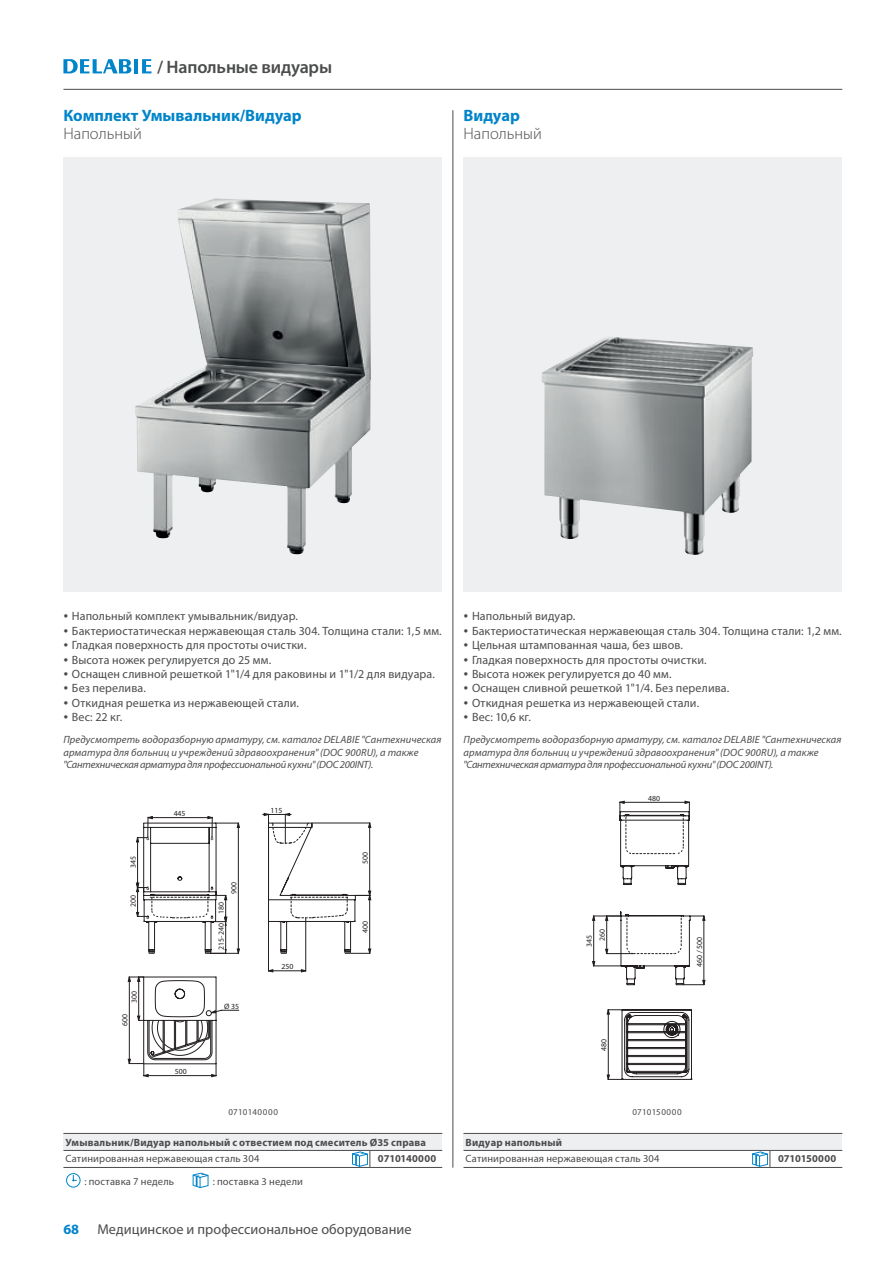
<style>
.page{position:relative;width:893px;height:1263px;background:#fff}
.page>*{position:absolute;margin:0;border:0;box-sizing:border-box;transform-origin:0 0}
.t1{font:600 18px "Myriad Pro";letter-spacing:-.01em;color:#4b4c4d}
.t2{font:700 16.5px "Myriad Pro";color:#0084ca}
.t3{font:300 16.5px "Myriad Pro";color:#4b4c4d}
.t4{font:14.25px "Myriad Pro";letter-spacing:.005em;color:#4b4c4d}
.t5{font:700 14.25px "Myriad Pro";color:#0084ca}
.t6{font:12px "Myriad Pro";letter-spacing:.01em;color:#4b4c4d}
.t7{font:italic 10.5px/12.6px "Myriad Pro";letter-spacing:.005em;color:#4b4c4d}
.t8{font:10.5px "Myriad Pro";letter-spacing:.015em;color:#4b4c4d}
.t9{font:700 10.5px "Myriad Pro";letter-spacing:.02em;color:#4b4c4d}
.t10{font:700 10.5px "Myriad Pro";color:#4b4c4d}
.t11{font:9px "Myriad Pro";letter-spacing:.03em;color:#4b4c4d}
.t12{font:7.8px "Arial";color:#231f20}
.s1{font-family:"Theinhardt"}
</style>
<div class="page">
<svg style="left:63px;top:59px;width:68px;height:14px"></svg>
<hr style="left:134px;top:59px;width:4px;height:14px;background:#0084ca">
<svg style="left:142px;top:59px;width:9px;height:14px"></svg>
<hr style="left:63px;top:89px;width:779px;height:1px;background:#4b4c4d">
<svg style="left:193px;top:1172px;width:15px;height:15px"></svg>
<div style="left:66px;top:1172px;width:14px;height:15px;border:1px solid #0084ca;border-radius:50%"></div>
<svg style="left:72px;top:1174px;width:5px;height:6px"></svg>
<hr style="left:452px;top:110px;width:1px;height:1057px;background:#4b4c4d">
<div style="left:463px;top:157px;width:378px;height:434px;background:#edeff0"></div>
<img style="left:541px;top:337px;width:211px;height:218px">
<div style="left:63px;top:157px;width:379px;height:434px;background:#edeff0"></div>
<img style="left:135px;top:209px;width:236px;height:345px">
<svg style="left:128px;top:813px;width:243px;height:263px"></svg>
<svg style="left:606px;top:1009px;width:86px;height:70px"></svg>
<svg style="left:619px;top:800px;width:70px;height:85px"></svg>
<svg style="left:592px;top:911px;width:112px;height:74px"></svg>
<div style="left:463px;top:1133px;width:378px;height:17px;background:#edeff0"></div>
<hr style="left:463px;top:1132px;width:306px;height:1px;background:#4b4c4d">
<hr style="left:769px;top:1132px;width:73px;height:1px;background:#4b4c4d">
<hr style="left:463px;top:1149px;width:306px;height:1px;background:#4b4c4d">
<hr style="left:769px;top:1149px;width:73px;height:1px;background:#4b4c4d">
<hr style="left:463px;top:1166px;width:306px;height:1px;background:#4b4c4d">
<hr style="left:769px;top:1166px;width:73px;height:1px;background:#4b4c4d">
<div style="left:63px;top:1133px;width:379px;height:17px;background:#edeff0"></div>
<hr style="left:63px;top:1132px;width:307px;height:1px;background:#4b4c4d">
<hr style="left:370px;top:1132px;width:72px;height:1px;background:#4b4c4d">
<hr style="left:63px;top:1149px;width:307px;height:1px;background:#4b4c4d">
<hr style="left:370px;top:1149px;width:72px;height:1px;background:#4b4c4d">
<hr style="left:63px;top:1166px;width:307px;height:1px;background:#4b4c4d">
<hr style="left:370px;top:1166px;width:72px;height:1px;background:#4b4c4d">
<svg style="left:751px;top:1150px;width:19px;height:16px"></svg>
<svg style="left:352px;top:1150px;width:18px;height:16px"></svg>
<h1 class="t1" style="left:157px;top:56px;width:176px">/ Напольные видуары</h1>
<h2 class="t2" style="left:63px;top:105px;width:240px">Комплект Умывальник/Видуар</h2>
<h2 class="t3" style="left:63px;top:125px;width:80px">Напольный</h2>
<h2 class="t2" style="left:463px;top:105px;width:58px">Видуар</h2>
<h2 class="t3" style="left:463px;top:125px;width:80px">Напольный</h2>
<p class="t6" style="left:63px;top:609px;width:236px"><span class="s1">•</span> Напольный комплект умывальник/видуар.</p>
<p class="t6" style="left:63px;top:623px;width:379px"><span class="s1">•</span> Бактериостатическая нержавеющая сталь 304. Толщина стали: 1,5 мм.</p>
<p class="t6" style="left:63px;top:637px;width:244px"><span class="s1">•</span> Гладкая поверхность для простоты очистки.</p>
<p class="t6" style="left:63px;top:652px;width:209px"><span class="s1">•</span> Высота ножек регулируется до 25 мм.</p>
<p class="t6" style="left:63px;top:666px;width:373px"><span class="s1">•</span> Оснащен сливной решеткой 1"1/4 для раковины и 1"1/2 для видуара.</p>
<p class="t6" style="left:63px;top:681px;width:84px"><span class="s1">•</span> Без перелива.</p>
<p class="t6" style="left:63px;top:695px;width:237px"><span class="s1">•</span> Откидная решетка из нержавеющей стали.</p>
<p class="t6" style="left:63px;top:709px;width:60px"><span class="s1">•</span> Вес: 22 кг.</p>
<p class="t7" style="left:63px;top:732px;width:379px">Предусмотреть водоразборную арматуру, см. каталог DELABIE "Сантехническая арматура для больниц и учреждений здравоохранения" (DOC 900RU), а также "Сантехническая арматура для профессиональной кухни" (DOC 200INT).</p>
<p class="t12" style="left:128px;top:867px;width:13px;rotate:-90deg">345</p>
<p class="t12" style="left:128px;top:907px;width:13px;rotate:-90deg">200</p>
<p class="t12" style="left:129px;top:1002px;width:13px;rotate:-90deg">300</p>
<p class="t12" style="left:120px;top:1025px;width:13px;rotate:-90deg">600</p>
<p class="t12" style="left:174px;top:808px;width:13px">445</p>
<p class="t12" style="left:175px;top:1066px;width:13px">500</p>
<p class="t12" style="left:229px;top:893px;width:13px;rotate:-90deg">900</p>
<p class="t12" style="left:216px;top:949px;width:49px;rotate:-90deg">215-240 180</p>
<p class="t12" style="left:224px;top:1000px;width:16px">Ø 35</p>
<p class="t12" style="left:270px;top:805px;width:13px">115</p>
<p class="t12" style="left:281px;top:961px;width:13px">250</p>
<p class="t12" style="left:360px;top:863px;width:13px;rotate:-90deg">500</p>
<p class="t12" style="left:360px;top:932px;width:13px;rotate:-90deg">400</p>
<p class="t6" style="left:463px;top:609px;width:113px"><span class="s1">•</span> Напольный видуар.</p>
<p class="t6" style="left:463px;top:623px;width:379px"><span class="s1">•</span> Бактериостатическая нержавеющая сталь 304. Толщина стали: 1,2 мм.</p>
<p class="t6" style="left:463px;top:637px;width:221px"><span class="s1">•</span> Цельная штампованная чаша, без швов.</p>
<p class="t6" style="left:463px;top:652px;width:244px"><span class="s1">•</span> Гладкая поверхность для простоты очистки.</p>
<p class="t6" style="left:463px;top:666px;width:209px"><span class="s1">•</span> Высота ножек регулируется до 40 мм.</p>
<p class="t6" style="left:463px;top:681px;width:267px"><span class="s1">•</span> Оснащен сливной решеткой 1"1/4. Без перелива.</p>
<p class="t6" style="left:463px;top:695px;width:237px"><span class="s1">•</span> Откидная решетка из нержавеющей стали.</p>
<p class="t6" style="left:463px;top:709px;width:69px"><span class="s1">•</span> Вес: 10,6 кг.</p>
<p class="t7" style="left:463px;top:732px;width:379px">Предусмотреть водоразборную арматуру, см. каталог DELABIE "Сантехническая арматура для больниц и учреждений здравоохранения" (DOC 900RU), а также "Сантехническая арматура для профессиональной кухни" (DOC 200INT).</p>
<p class="t12" style="left:648px;top:793px;width:13px">480</p>
<p class="t12" style="left:597px;top:941px;width:13px;rotate:-90deg">260</p>
<p class="t12" style="left:584px;top:947px;width:13px;rotate:-90deg">345</p>
<p class="t12" style="left:694px;top:966px;width:31px;rotate:-90deg">460 / 500</p>
<p class="t12" style="left:599px;top:1050px;width:13px;rotate:-90deg">480</p>
<p class="t11" style="left:228px;top:1106px;width:51px">0710140000</p>
<p class="t11" style="left:632px;top:1106px;width:51px">0710150000</p>
<p class="t9" style="left:66px;top:1135px;width:362px">Умывальник/Видуар напольный с отвестием под смеситель Ø35 справа</p>
<p class="t8" style="left:66px;top:1152px;width:195px">Сатинированная нержавеющая сталь 304</p>
<p class="t10" style="left:378px;top:1151px;width:60px">0710140000</p>
<p class="t8" style="left:84px;top:1174px;width:91px">: поставка 7 недель</p>
<p class="t8" style="left:212px;top:1174px;width:92px">: поставка 3 недели</p>
<p class="t5" style="left:63px;top:1219px;width:17px">68</p>
<p class="t4" style="left:97px;top:1219px;width:315px">Медицинское и профессиональное оборудование</p>
<p class="t9" style="left:465px;top:1135px;width:98px">Видуар напольный</p>
<p class="t8" style="left:465px;top:1152px;width:195px">Сатинированная нержавеющая сталь 304</p>
<p class="t10" style="left:777px;top:1151px;width:60px">0710150000</p>
</div>
